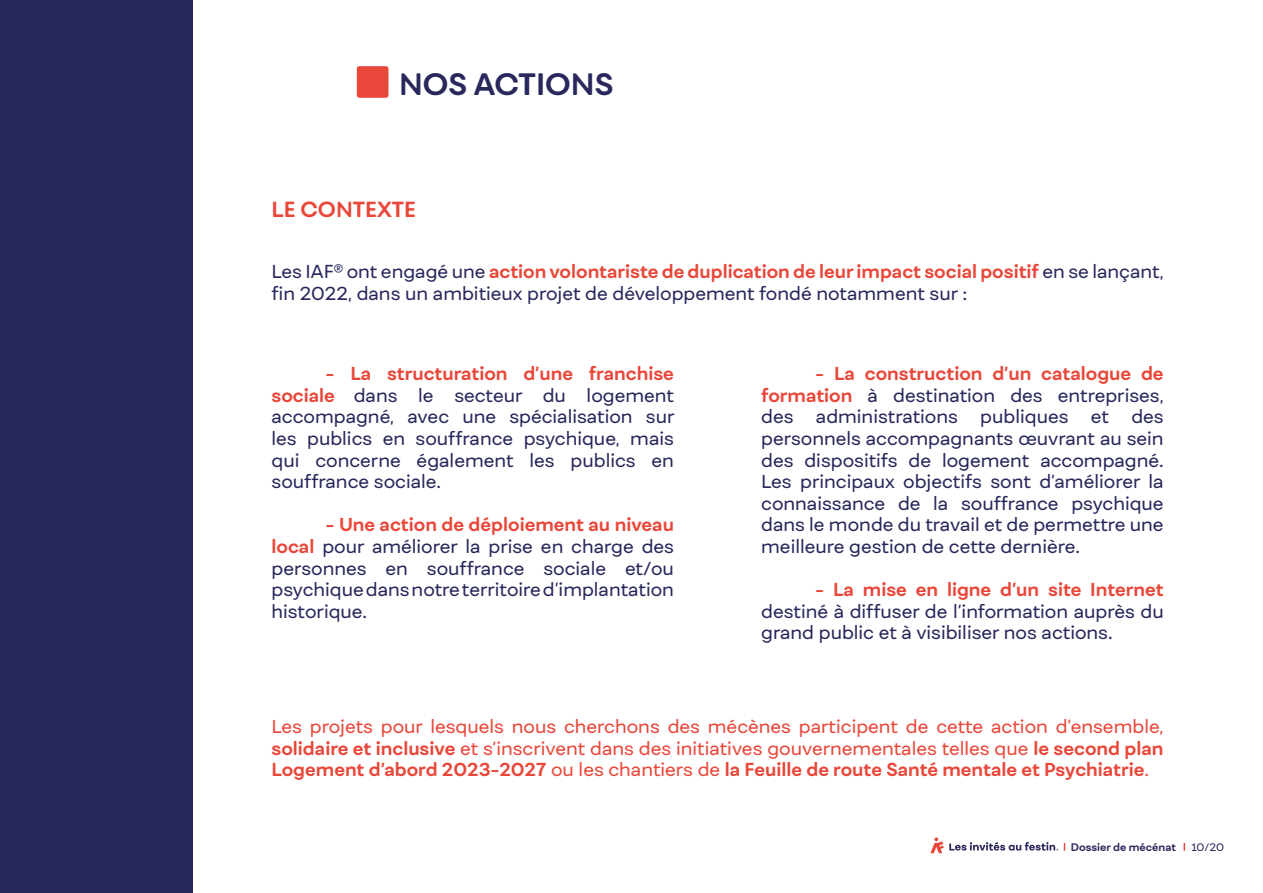
<style>
.page{position:relative;width:1263px;height:893px;background:#fff}
.page>*{position:absolute;margin:0;border:0;box-sizing:border-box;transform-origin:0 0}
.t1{font:700 29.7px "Fibra One";color:#28285c}
.t2{font:700 21px "Fibra One";color:#e94739}
.t3{font:18px/21.6px "Fibra One";color:#28285c;text-align:justify}
.t4{font:18px/21.6px "Fibra One";color:#e94739;text-align:justify}
.t5{font:700 18px "Fibra One";color:#e94739}
.t6{font:700 10.5px "Fibra One";color:#28285c}
.t7{font:10.5px "Fibra One";color:#28285c}
.s1{font-weight:700;color:#e94739}
.s2{font-weight:700}
</style>
<div class="page">
<svg style="left:930px;top:837px;width:128px;height:16px"></svg>
<svg style="left:1183px;top:843px;width:2px;height:8px"></svg>
<div style="left:0;top:0;width:193px;height:893px;background:#28285c"></div>
<div style="left:357px;top:66px;width:31px;height:32px;background:#e94739;border-radius:3px"></div>
<h1 class="t1" style="left:399px;top:66px;width:216px">NOS ACTIONS</h1>
<p class="t2" style="left:272px;top:197px;width:146px">LE CONTEXTE</p>
<p class="t3" style="left:272px;top:261px;width:894px">Les IAF<sup>®</sup> ont engagé une <span class="s1">action volontariste de duplication de leur impact social positif</span> en se lançant, fin 2022, dans un ambitieux projet de développement fondé notamment sur :</p>
<p class="t3" style="left:272px;top:363px;width:404px;text-indent:54px"><span class="s1">- La structuration d’une franchise sociale</span> dans le secteur du logement accompagné, avec une spécialisation sur les publics en souffrance psychique, mais qui concerne également les publics en souffrance sociale.</p>
<p class="t3" style="left:272px;top:514px;width:404px;text-indent:54px"><span class="s1">- Une action de déploiement au niveau local</span> pour améliorer la prise en charge des personnes en souffrance sociale et/ou psychique dans notre territoire d’implantation historique.</p>
<p class="t3" style="left:761px;top:363px;width:404px;text-indent:54px"><span class="s1">- La construction d’un catalogue de formation</span> à destination des entreprises, des administrations publiques et des personnels accompagnants œuvrant au sein des dispositifs de logement accompagné.<br>Les principaux objectifs sont d’améliorer la connaissance de la souffrance psychique dans le monde du travail et de permettre une meilleure gestion de cette dernière.</p>
<p class="t5" style="left:815px;top:578px;width:350px">- La mise en ligne d’un site Internet</p>
<p class="t3" style="left:761px;top:600px;width:404px">destiné à diffuser de l’information auprès du grand public et à visibiliser nos actions.</p>
<p class="t4" style="left:272px;top:715px;width:893px">Les projets pour lesquels nous cherchons des mécènes participent de cette action d’ensemble, <span class="s2">solidaire et inclusive</span> et s’inscrivent dans des initiatives gouvernementales telles que <span class="s2">le second plan Logement d’abord 2023-2027</span> ou les chantiers de <span class="s2">la Feuille de route Santé mentale et Psychiatrie</span>.</p>
<p class="t6" style="left:1071px;top:840px;width:107px">Dossier de mécénat</p>
<p class="t7" style="left:1191px;top:841px;width:34px">10/20</p>
</div>
